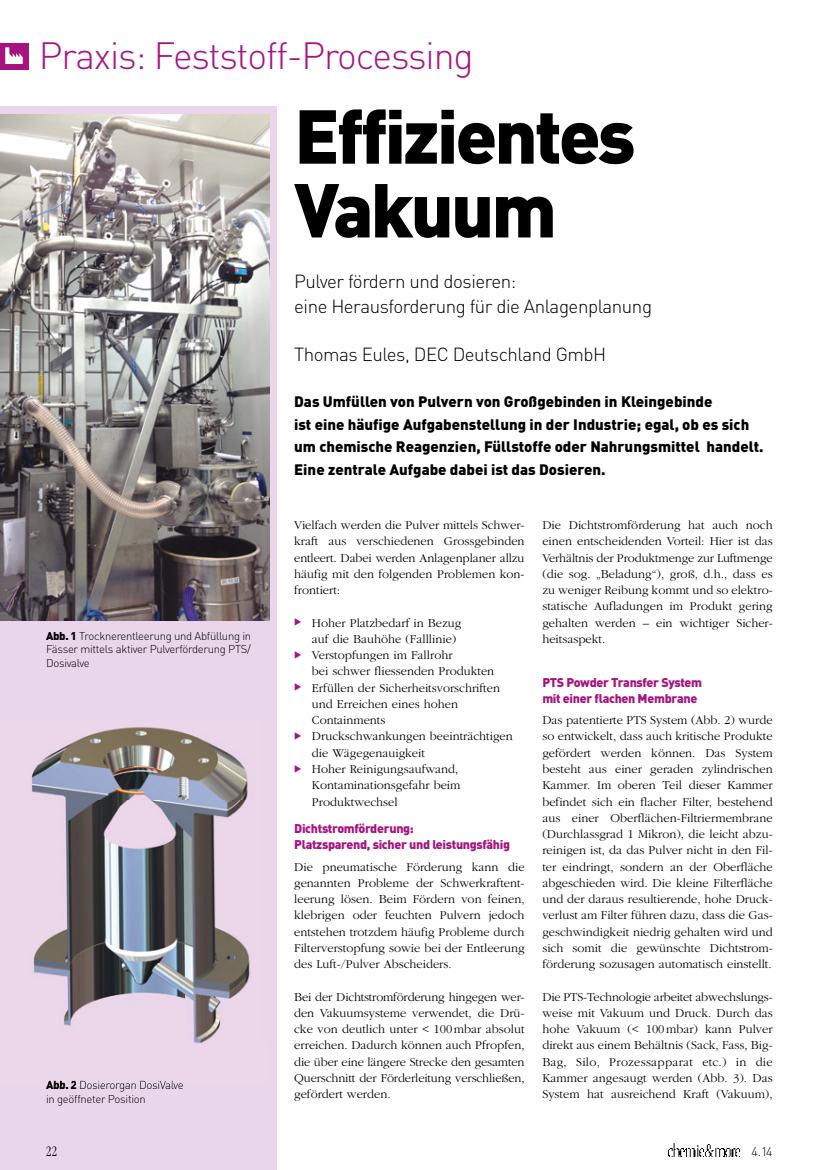
<style>
.page{position:relative;width:833px;height:1170px;background:#fff}
.page>*{position:absolute;margin:0;border:0;box-sizing:border-box;transform-origin:0 0}
.t1{font:900 75px/73.8px "DIN Pro";letter-spacing:-.04em;color:#000}
.t2{font:300 37.5px "DIN Pro";letter-spacing:-.03em;color:#a61380}
.t3{font:300 18.75px/25px "DIN Pro";letter-spacing:-.025em;color:#000}
.t4{font:900 15px/22.5px "DIN Pro";color:#000}
.t5{font:300 condensed 15px "Garamond IT Cby BT";color:#000}
.t6{font:300 12.5px/16.2px "Garamond";color:#000;text-align:justify}
.t7{font:900 12.5px/16.2px "DIN Pro";letter-spacing:-.025em;color:#a61380}
.t8{font:300 12.5px "DIN Pro";color:#000}
.t9{font:300 11.25px/13.8px "DIN Pro";letter-spacing:-.025em;color:#000;text-align:justify}
.s1{font-weight:900}
.s2{color:#a61380}
</style>
<div class="page">
<div style="left:0;top:106px;width:276px;height:1063px;background:#ead6ea"></div>
<img style="left:667px;top:1143px;width:73px;height:13px">
<div style="left:0;top:43px;width:28px;height:26px;background:#a61380"></div>
<svg style="left:5px;top:47px;width:18px;height:17px"></svg>
<img style="left:31px;top:727px;width:219px;height:316px">
<img style="left:48px;top:1080px;width:28px;height:4px">
<img style="left:80px;top:1080px;width:102px;height:4px">
<img style="left:0;top:115px;width:269px;height:505px">
<h2 class="t2" style="left:39px;top:30px;width:436px">Praxis: Feststoff-Processing</h2>
<p class="t9" style="left:46px;top:628px;width:207px"><span class="s1">Abb. 1</span> Trocknerentleerung und Abfüllung in Fässer mittels aktiver Pulverförderung PTS/ Dosivalve</p>
<p class="t9" style="left:46px;top:1077px;width:139px"><span class="s1">Abb. 2</span> Dosierorgan DosiValve in geöffneter Position</p>
<h1 class="t1" style="left:294px;top:97px;width:343px">Effizientes<br>Vakuum</h1>
<h3 class="t3" style="left:294px;top:268px;width:359px">Pulver fördern und dosieren:<br>eine Herausforderung für die Anlagenplanung</h3>
<h3 class="t3" style="left:294px;top:341px;width:313px">Thomas Eules, DEC Deutschland GmbH</h3>
<p class="t4" style="left:294px;top:390px;width:471px">Das Umfüllen von Pulvern von Großgebinden in Kleingebinde<br>ist eine häufige Aufgabenstellung in der Industrie; egal, ob es sich um chemische Reagenzien, Füllstoffe oder Nahrungsmittel handelt.<br>Eine zentrale Aufgabe dabei ist das Dosieren.</p>
<p class="t6" style="left:294px;top:517px;width:232px">Vielfach werden die Pulver mittels Schwer&shy;kraft aus verschiedenen Grossgebinden entleert. Dabei werden Anlagenplaner allzu häufig mit den folgenden Problemen kon&shy;frontiert:</p>
<p class="t6" style="left:312px;top:614px;width:151px;text-indent:-18px"><span class="s2">◆</span> Hoher Platzbedarf in Bezug auf die Bauhöhe (Falllinie)</p>
<p class="t6" style="left:312px;top:647px;width:184px;text-indent:-18px"><span class="s2">◆</span> Verstopfungen im Fallrohr<br>bei schwer fliessenden Produkten</p>
<p class="t6" style="left:312px;top:679px;width:190px;text-align:left;text-indent:-18px"><span class="s2">◆</span> Erfüllen der Sicherheitsvorschriften und Erreichen eines hohen<br>Containments</p>
<p class="t6" style="left:312px;top:728px;width:202px;text-indent:-18px"><span class="s2">◆</span> Druckschwankungen beeinträchtigen die Wägegenauigkeit</p>
<p class="t6" style="left:312px;top:761px;width:150px;text-align:left;text-indent:-18px"><span class="s2">◆</span> Hoher Reinigungsaufwand,<br>Kontaminationsgefahr beim<br>Produktwechsel</p>
<p class="t7" style="left:294px;top:819px;width:217px">Dichtstromförderung:<br>Platzsparend, sicher und leistungsfähig</p>
<p class="t6" style="left:294px;top:858px;width:232px">Die pneumatische Förderung kann die genannten Probleme der Schwerkraftent&shy;leerung lösen. Beim Fördern von feinen, klebrigen oder feuchten Pulvern jedoch entstehen trotzdem häufig Probleme durch Filterverstopfung sowie bei der Entleerung des Luft-/Pulver Abscheiders.</p>
<p class="t6" style="left:294px;top:988px;width:232px">Bei der Dichtstromförderung hingegen wer&shy;den Vakuumsysteme verwendet, die Drü&shy;cke von deutlich unter &lt; 100 mbar absolut erreichen. Dadurch können auch Pfropfen, die über eine längere Strecke den gesamten Querschnitt der Förderleitung verschließen, gefördert werden.</p>
<p class="t6" style="left:542px;top:517px;width:232px">Die Dichtstromförderung hat auch noch einen entscheidenden Vorteil: Hier ist das Verhältnis der Produktmenge zur Luftmenge (die sog. „Beladung“), groß, d.h., dass es zu weniger Reibung kommt und so elektro&shy;statische Aufladungen im Produkt gering gehalten werden – ein wichtiger Sicher&shy;heitsaspekt.</p>
<p class="t7" style="left:542px;top:673px;width:161px">PTS Powder Transfer System mit einer flachen Membrane</p>
<p class="t6" style="left:542px;top:712px;width:232px">Das patentierte PTS System (Abb. 2) wurde so entwickelt, dass auch kritische Produkte gefördert werden können. Das System besteht aus einer geraden zylindrischen Kammer. Im oberen Teil dieser Kammer befindet sich ein flacher Filter, bestehend aus einer Oberflächen-Filtriermembrane (Durchlassgrad 1 Mikron), die leicht abzu&shy;reinigen ist, da das Pulver nicht in den Fil&shy;ter eindringt, sondern an der Oberfläche abgeschieden wird. Die kleine Filterfläche und der daraus resultierende, hohe Druck&shy;verlust am Filter führen dazu, dass die Gas&shy;geschwindigkeit niedrig gehalten wird und sich somit die gewünschte Dichtstrom&shy;förderung sozusagen automatisch einstellt.</p>
<p class="t6" style="left:542px;top:988px;width:232px">Die PTS-Technologie arbeitet abwechslungs&shy;weise mit Vakuum und Druck. Durch das hohe Vakuum (&lt; 100 mbar) kann Pulver direkt aus einem Behältnis (Sack, Fass, Big-Bag, Silo, Prozessapparat etc.) in die Kammer angesaugt werden (Abb. 3). Das System hat ausreichend Kraft (Vakuum),</p>
<p class="t5" style="left:46px;top:1142px;width:13px">22</p>
<p class="t8" style="left:751px;top:1142px;width:23px">4.14</p>
</div>
